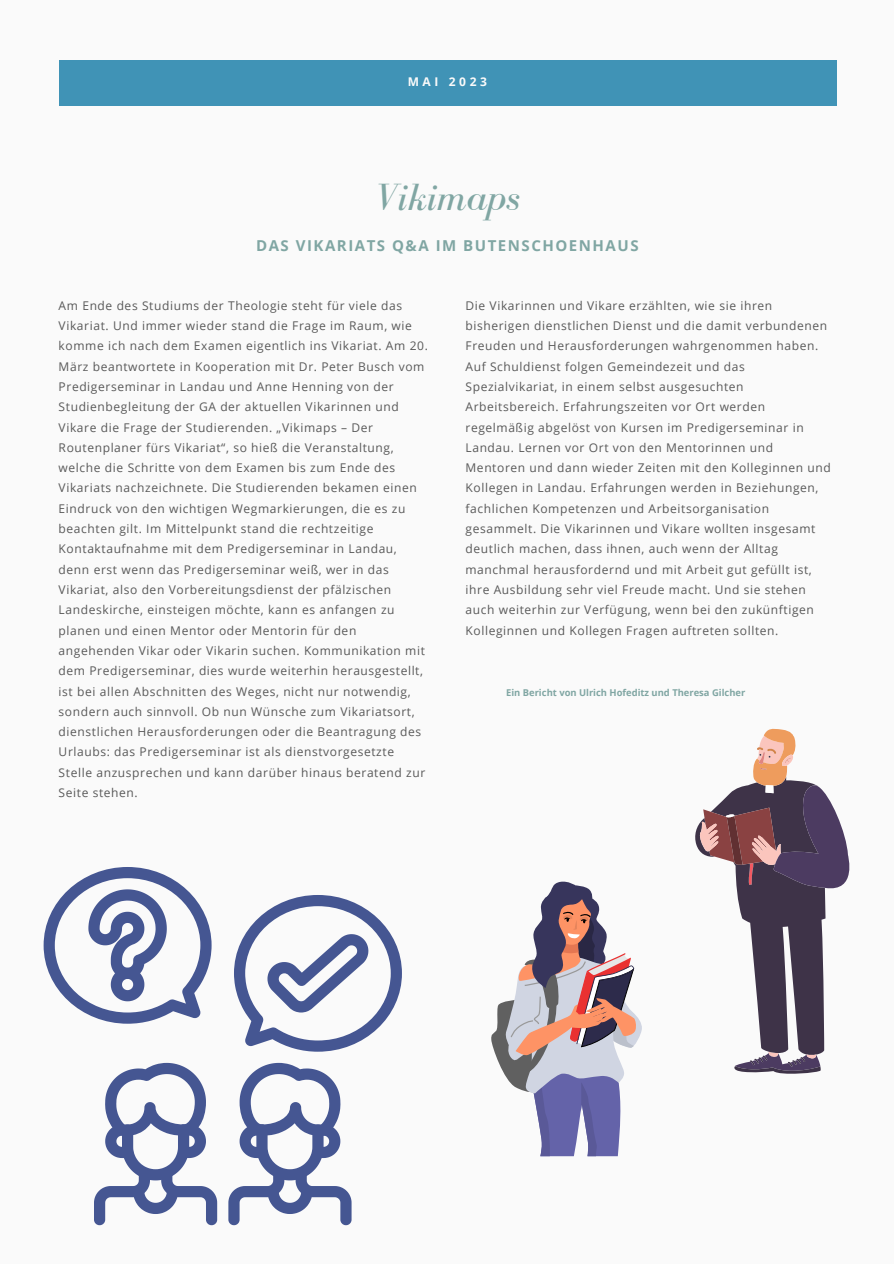
<style>
.page{position:relative;width:894px;height:1264px;background:#fff}
.page>*{position:absolute;margin:0;border:0;box-sizing:border-box;transform-origin:0 0}
.t1{font:italic 39.15px "Bodoni FLF";color:#80a6a3}
.t2{font:700 15px "Open Sans";letter-spacing:.1em;color:#80a6a3}
.t3{font:12px/20.2px "Open Sans";letter-spacing:.05em;color:#595959}
.t4{font:700 12px "Open Sans";letter-spacing:.3em;color:#fafafa}
.t5{font:700 9.45px "Open Sans";color:#80a6a3}
</style>
<div class="page">
<div style="left:0;top:0;width:893px;height:1263px;background:#fafafa"></div>
<div style="left:59px;top:60px;width:777px;height:45px;background:#4093b6"></div>
<svg style="left:228px;top:1062px;width:123px;height:163px"></svg>
<svg style="left:94px;top:1062px;width:123px;height:163px"></svg>
<svg style="left:44px;top:867px;width:167px;height:156px"></svg>
<svg style="left:234px;top:895px;width:168px;height:156px"></svg>
<svg style="left:695px;top:728px;width:155px;height:346px"></svg>
<svg style="left:491px;top:881px;width:150px;height:275px"></svg>
<p class="t4" style="left:407px;top:73px;width:81px">MAI 2023</p>
<p class="t1" style="left:374px;top:176px;width:147px">Vikimaps</p>
<p class="t2" style="left:256px;top:235px;width:384px">DAS VIKARIATS Q&amp;A IM BUTENSCHOENHAUS</p>
<p class="t3" style="left:59px;top:295px;width:370px">Am Ende des Studiums der Theologie steht für viele das Vikariat. Und immer wieder stand die Frage im Raum, wie komme ich nach dem Examen eigentlich ins Vikariat. Am 20.<br>März beantwortete in Kooperation mit Dr. Peter Busch vom Predigerseminar in Landau und Anne Henning von der Studienbegleitung der GA der aktuellen Vikarinnen und Vikare die Frage der Studierenden. „Vikimaps – Der Routenplaner fürs Vikariat“, so hieß die Veranstaltung, welche die Schritte von dem Examen bis zum Ende des Vikariats nachzeichnete. Die Studierenden bekamen einen Eindruck von den wichtigen Wegmarkierungen, die es zu beachten gilt. Im Mittelpunkt stand die rechtzeitige Kontaktaufnahme mit dem Predigerseminar in Landau, denn erst wenn das Predigerseminar weiß, wer in das Vikariat, also den Vorbereitungsdienst der pfälzischen Landeskirche, einsteigen möchte, kann es anfangen zu planen und einen Mentor oder Mentorin für den angehenden Vikar oder Vikarin suchen. Kommunikation mit dem Predigerseminar, dies wurde weiterhin herausgestellt, ist bei allen Abschnitten des Weges, nicht nur notwendig, sondern auch sinnvoll. Ob nun Wünsche zum Vikariatsort, dienstlichen Herausforderungen oder die Beantragung des Urlaubs: das Predigerseminar ist als dienstvorgesetzte Stelle anzusprechen und kann darüber hinaus beratend zur Seite stehen.</p>
<p class="t3" style="left:465px;top:295px;width:366px">Die Vikarinnen und Vikare erzählten, wie sie ihren bisherigen dienstlichen Dienst und die damit verbundenen Freuden und Herausforderungen wahrgenommen haben.<br>Auf Schuldienst folgen Gemeindezeit und das Spezialvikariat, in einem selbst ausgesuchten Arbeitsbereich. Erfahrungszeiten vor Ort werden regelmäßig abgelöst von Kursen im Predigerseminar in Landau. Lernen vor Ort von den Mentorinnen und Mentoren und dann wieder Zeiten mit den Kolleginnen und Kollegen in Landau. Erfahrungen werden in Beziehungen, fachlichen Kompetenzen und Arbeitsorganisation gesammelt. Die Vikarinnen und Vikare wollten insgesamt deutlich machen, dass ihnen, auch wenn der Alltag manchmal herausfordernd und mit Arbeit gut gefüllt ist, ihre Ausbildung sehr viel Freude macht. Und sie stehen auch weiterhin zur Verfügung, wenn bei den zukünftigen Kolleginnen und Kollegen Fragen auftreten sollten.</p>
<p class="t5" style="left:506px;top:685px;width:241px">Ein Bericht von Ulrich Hofeditz und Theresa Gilcher</p>
</div>
